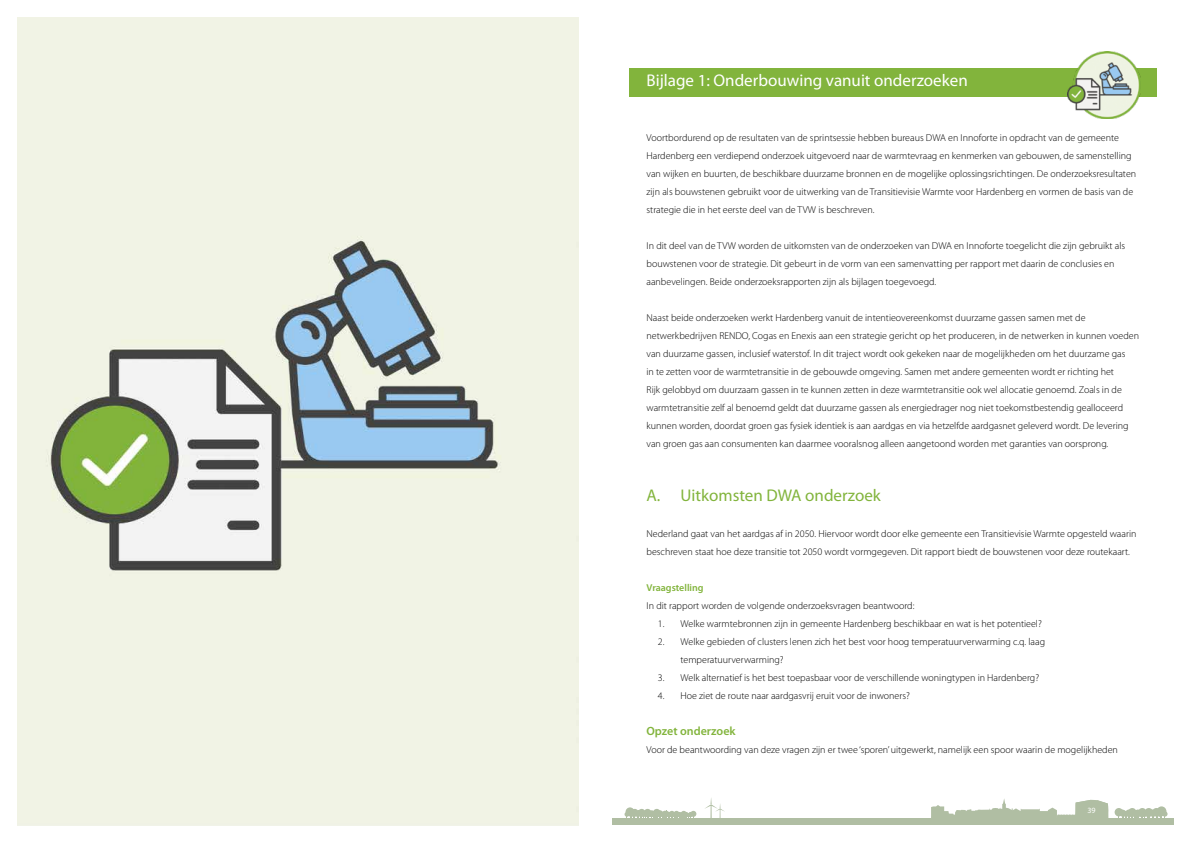
<style>
.page{position:relative;width:1191px;height:842px;background:#fff}
.page>*{position:absolute;margin:0;border:0;box-sizing:border-box;transform-origin:0 0}
.Heading_H1{font:17px "Myriad Pro";color:#fff}
.Heading_H2{font:17px "Myriad Pro";color:#82b43c}
.Heading_H3{font:600 12px "Myriad Pro";color:#82b43c}
.platte_tekst{font:300 10px/18px "Myriad Pro";color:#000}
.Heading_H3-2{font:600 10px "Myriad Pro";color:#82b43c}
.t1{font:8px "Myriad Pro";color:#fff}
</style>
<div class="page">
<div style="left:1114px;top:808px;width:9px;height:8px;background:#b0bea3;border-radius:50%"></div>
<svg style="left:1156px;top:806px;width:10px;height:10px"></svg>
<svg style="left:1118px;top:809px;width:49px;height:9px"></svg>
<svg style="left:931px;top:799px;width:177px;height:19px"></svg>
<div style="left:612px;top:818px;width:562px;height:7px;background:#b0bea3"></div>
<div style="left:653px;top:809px;width:7px;height:7px;background:#b0bea3;border-radius:50%"></div>
<div style="left:638px;top:809px;width:7px;height:7px;background:#b0bea3;border-radius:50%"></div>
<div style="left:631px;top:809px;width:7px;height:7px;background:#b0bea3;border-radius:50%"></div>
<svg style="left:625px;top:807px;width:9px;height:9px"></svg>
<div style="left:630px;top:809px;width:7px;height:8px;background:#b0bea3;border-radius:50%"></div>
<svg style="left:624px;top:810px;width:72px;height:8px"></svg>
<svg style="left:705px;top:798px;width:20px;height:20px"></svg>
<img style="left:17px;top:17px;width:561px;height:808px">
<div style="left:629px;top:68px;width:528px;height:28px;background:#82b43c"></div>
<img style="left:1067px;top:51px;width:73px;height:67px">
<h1 class="Heading_H1" style="left:646px;top:71px;width:323px">Bijlage 1: Onderbouwing vanuit onderzoeken</h1>
<p class="platte_tekst" style="left:646px;top:128px;width:491px">Voortbordurend op de resultaten van de sprintsessie hebben bureaus DWA en Innoforte in opdracht van de gemeente Hardenberg een verdiepend onderzoek uitgevoerd naar de warmtevraag en kenmerken van gebouwen, de samenstelling van wijken en buurten, de beschikbare duurzame bronnen en de mogelijke oplossingsrichtingen. De onderzoeksresultaten zijn als bouwstenen gebruikt voor de uitwerking van de Transitievisie Warmte voor Hardenberg en vormen de basis van de strategie die in het eerste deel van de TVW is beschreven.</p>
<p class="platte_tekst" style="left:646px;top:236px;width:480px">In dit deel van de TVW worden de uitkomsten van de onderzoeken van DWA en Innoforte toegelicht die zijn gebruikt als bouwstenen voor de strategie. Dit gebeurt in de vorm van een samenvatting per rapport met daarin de conclusies en aanbevelingen. Beide onderzoeksrapporten zijn als bijlagen toegevoegd.</p>
<p class="platte_tekst" style="left:646px;top:308px;width:494px">Naast beide onderzoeken werkt Hardenberg vanuit de intentieovereenkomst duurzame gassen samen met de netwerkbedrijven RENDO, Cogas en Enexis aan een strategie gericht op het produceren, in de netwerken in kunnen voeden van duurzame gassen, inclusief waterstof. In dit traject wordt ook gekeken naar de mogelijkheden om het duurzame gas<br>in te zetten voor de warmtetransitie in de gebouwde omgeving. Samen met andere gemeenten wordt er richting het<br>Rijk gelobbyd om duurzaam gassen in te kunnen zetten in deze warmtetransitie ook wel allocatie genoemd. Zoals in de warmtetransitie zelf al benoemd geldt dat duurzame gassen als energiedrager nog niet toekomstbestendig gealloceerd kunnen worden, doordat groen gas fysiek identiek is aan aardgas en via hetzelfde aardgasnet geleverd wordt. De levering van groen gas aan consumenten kan daarmee vooralsnog alleen aangetoond worden met garanties van oorsprong.</p>
<h2 class="Heading_H2" style="left:646px;top:486px;width:236px">A. Uitkomsten DWA onderzoek</h2>
<p class="platte_tekst" style="left:646px;top:524px;width:491px">Nederland gaat van het aardgas af in 2050. Hiervoor wordt door elke gemeente een Transitievisie Warmte opgesteld waarin beschreven staat hoe deze transitie tot 2050 wordt vormgegeven. Dit rapport biedt de bouwstenen voor deze routekaart.</p>
<h3 class="Heading_H3-2" style="left:646px;top:582px;width:59px">Vraagstelling</h3>
<p class="platte_tekst" style="left:646px;top:596px;width:269px">In dit rapport worden de volgende onderzoeksvragen beantwoord:</p>
<p class="platte_tekst" style="left:658px;top:614px;width:385px">1. Welke warmtebronnen zijn in gemeente Hardenberg beschikbaar en wat is het potentieel?</p>
<p class="platte_tekst" style="left:680px;top:632px;width:366px;text-indent:-23px">2. Welke gebieden of clusters lenen zich het best voor hoog temperatuurverwarming c.q. laag temperatuurverwarming?</p>
<p class="platte_tekst" style="left:658px;top:668px;width:383px">3. Welk alternatief is het best toepasbaar voor de verschillende woningtypen in Hardenberg?</p>
<p class="platte_tekst" style="left:658px;top:686px;width:253px">4. Hoe ziet de route naar aardgasvrij eruit voor de inwoners?</p>
<h3 class="Heading_H3" style="left:646px;top:724px;width:91px">Opzet onderzoek</h3>
<p class="platte_tekst" style="left:646px;top:740px;width:473px">Voor de beantwoording van deze vragen zijn er twee ‘sporen’ uitgewerkt, namelijk een spoor waarin de mogelijkheden</p>
<p class="t1" style="left:1087px;top:806px;width:10px">39</p>
</div>
